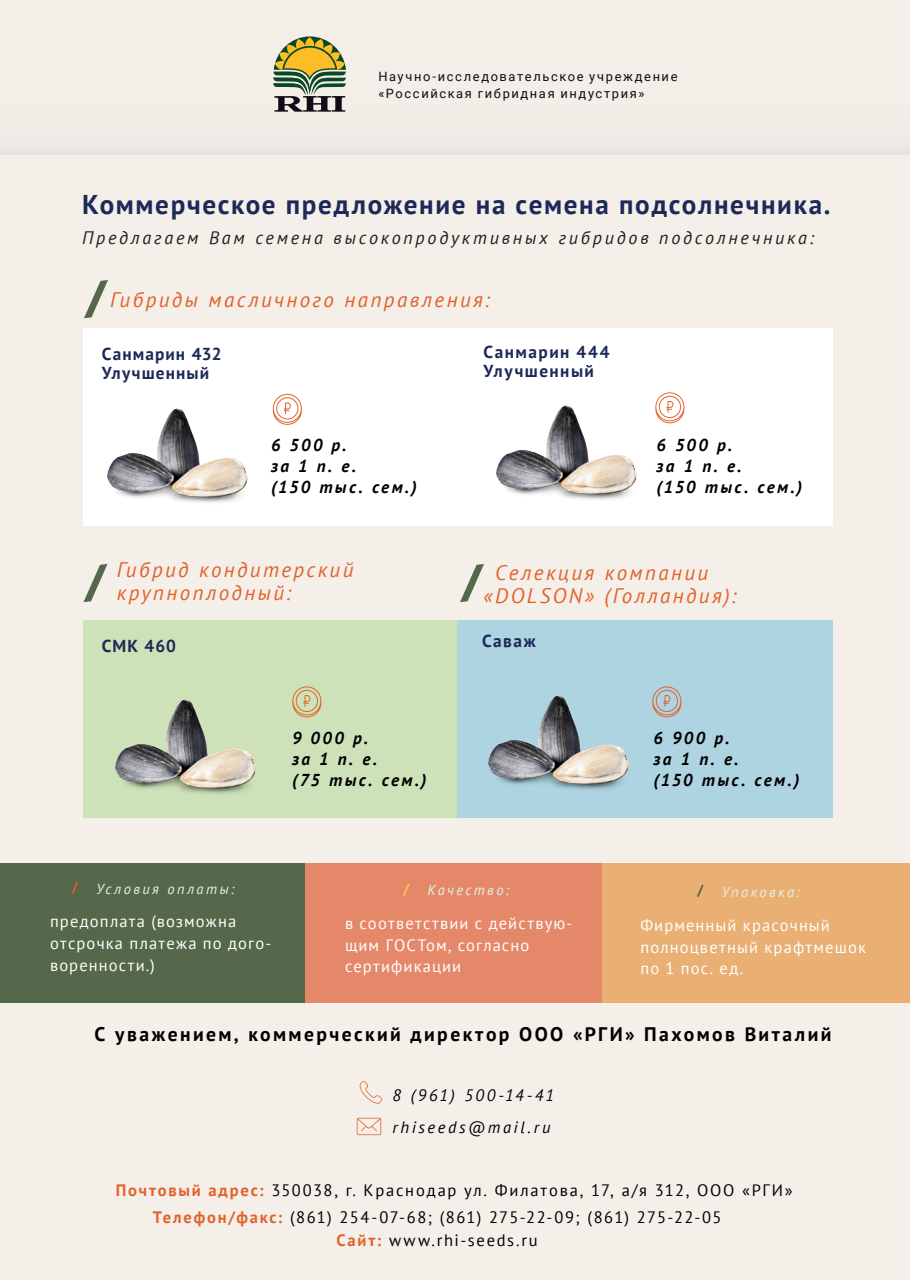
<style>
.page{position:relative;width:910px;height:1280px;background:#f5efe9}
.page>*{position:absolute;margin:0;border:0;box-sizing:border-box;transform-origin:0 0}
.t1{font:700 27.15px "PT Sans";letter-spacing:.06em;color:#1d2958}
.t2{font:italic 21px/22.4px "PT Sans";letter-spacing:.115em;color:#e2622b}
.t3{font:700 19.65px "PT Sans";letter-spacing:.125em;color:#000001}
.t4{font:italic 18.15px "PT Sans";letter-spacing:.155em;color:#231f20}
.t5{font:italic 700 17.25px/20.9px "PT Sans";letter-spacing:.14em;color:#000001}
.t6{font:700 17.25px/19.2px "PT Sans";letter-spacing:.08em;color:#1d2958}
.t7{font:16.5px/21.5px "PT Sans";letter-spacing:.07em;color:#fff}
.t8{font:16.5px/27px "PT Sans";letter-spacing:.105em;color:#000001}
.t9{font:italic 16.5px/31.7px "PT Sans";letter-spacing:.155em;color:#000001}
.t10{font:italic 14.55px "PT Sans";letter-spacing:.165em;color:#e1f2ee}
.t11{font:12.9px/16.6px "Roboto";letter-spacing:.125em;color:#0e0c15}
.s1{font-weight:700;font-style:normal;color:#e2622b}
.s2{font-weight:700;font-style:normal;color:#f0cf50}
.s3{font-weight:700;font-style:normal;color:#4a613e}
.s4{font-weight:700;color:#e2622b}
</style>
<div class="page">
<div style="left:457px;top:620px;width:376px;height:198px;background:#add4e0"></div>
<div style="left:84px;top:620px;width:373px;height:198px;background:#cde2b9"></div>
<div style="left:84px;top:328px;width:373px;height:198px;background:#fff"></div>
<div style="left:457px;top:328px;width:376px;height:198px;background:#fff"></div>
<svg style="left:273px;top:394px;width:29px;height:31px"></svg>
<svg style="left:292px;top:686px;width:29px;height:31px"></svg>
<svg style="left:654px;top:686px;width:27px;height:31px"></svg>
<svg style="left:661px;top:392px;width:23px;height:31px"></svg>
<div style="left:0;top:864px;width:910px;height:139px;background:#eaaf73"></div>
<div style="left:0;top:864px;width:305px;height:139px;background:#55684b"></div>
<div style="left:305px;top:864px;width:297px;height:139px;background:#e5886a"></div>
<svg style="left:359px;top:1081px;width:23px;height:23px"></svg>
<svg style="left:357px;top:1118px;width:24px;height:17px"></svg>
<svg style="left:273px;top:36px;width:73px;height:76px"></svg>
<img style="left:83px;top:396px;width:190px;height:116px">
<img style="left:496px;top:395px;width:165px;height:105px">
<img style="left:115px;top:699px;width:141px;height:95px">
<img style="left:488px;top:694px;width:166px;height:96px">
<svg style="left:84px;top:280px;width:24px;height:38px"></svg>
<svg style="left:83px;top:564px;width:25px;height:38px"></svg>
<svg style="left:460px;top:564px;width:24px;height:38px"></svg>
<p class="t11" style="left:378px;top:68px;width:301px">Научно-исследовательское учреждение «Российская гибридная индустрия»</p>
<h1 class="t1" style="left:82px;top:187px;width:750px">Коммерческое предложение на семена подсолнечника.</h1>
<p class="t4" style="left:82px;top:226px;width:733px">Предлагаем Вам семена высокопродуктивных гибридов подсолнечника:</p>
<p class="t2" style="left:110px;top:288px;width:381px">Гибриды масличного направления:</p>
<p class="t6" style="left:102px;top:344px;width:121px">Санмарин 432<br>Улучшенный</p>
<p class="t6" style="left:484px;top:342px;width:127px">Санмарин 444<br>Улучшенный</p>
<p class="t5" style="left:271px;top:435px;width:147px">6 500 р.<br>за 1 п. е.<br>(150 тыс. сем.)</p>
<p class="t5" style="left:657px;top:435px;width:147px">6 500 р.<br>за 1 п. е.<br>(150 тыс. сем.)</p>
<p class="t2" style="left:117px;top:558px;width:238px">Гибрид кондитерский крупноплодный:</p>
<p class="t6" style="left:102px;top:636px;width:76px">СМК 460</p>
<p class="t6" style="left:482px;top:631px;width:55px">Саваж</p>
<p class="t2" style="left:483px;top:561px;width:254px;text-indent:12px">Селекция компании «DOLSON» (Голландия):</p>
<p class="t5" style="left:292px;top:727px;width:136px">9 000 р.<br>за 1 п. е.<br>(75 тыс. сем.)</p>
<p class="t5" style="left:654px;top:727px;width:147px">6 900 р.<br>за 1 п. е.<br>(150 тыс. сем.)</p>
<p class="t10" style="left:72px;top:879px;width:164px"><span class="s1">/</span> Условия оплаты:</p>
<p class="t10" style="left:404px;top:881px;width:107px"><span class="s2">/</span> Качество:</p>
<p class="t10" style="left:698px;top:882px;width:104px"><span class="s3">/</span> Упаковка:</p>
<p class="t7" style="left:640px;top:914px;width:227px">Фирменный красочный полноцветный крафтмешок по 1 пос. ед.</p>
<p class="t7" style="left:50px;top:910px;width:223px">предоплата (возможна отсрочка платежа по дого&shy;воренности.)</p>
<p class="t7" style="left:345px;top:912px;width:229px">в соответствии с действую&shy;щим ГОСТом, согласно сертификации</p>
<p class="t3" style="left:94px;top:1022px;width:738px">С уважением, коммерческий директор ООО «РГИ» Пахомов Виталий</p>
<p class="t9" style="left:392px;top:1079px;width:163px">8 (961) 500-14-41 rhiseeds@mail.ru</p>
<p class="t8" style="left:153px;top:1176px;width:641px;text-indent:-37px"><span class="s4">Почтовый адрес:</span> 350038, г. Краснодар ул. Филатова, 17, а/я 312, ООО «РГИ»<br><span class="s4">Телефон/факс:</span> (861) 254-07-68; (861) 275-22-09; (861) 275-22-05</p>
<p class="t8" style="left:337px;top:1226px;width:203px"><span class="s4">Сайт:</span> www.rhi-seeds.ru</p>
</div>
